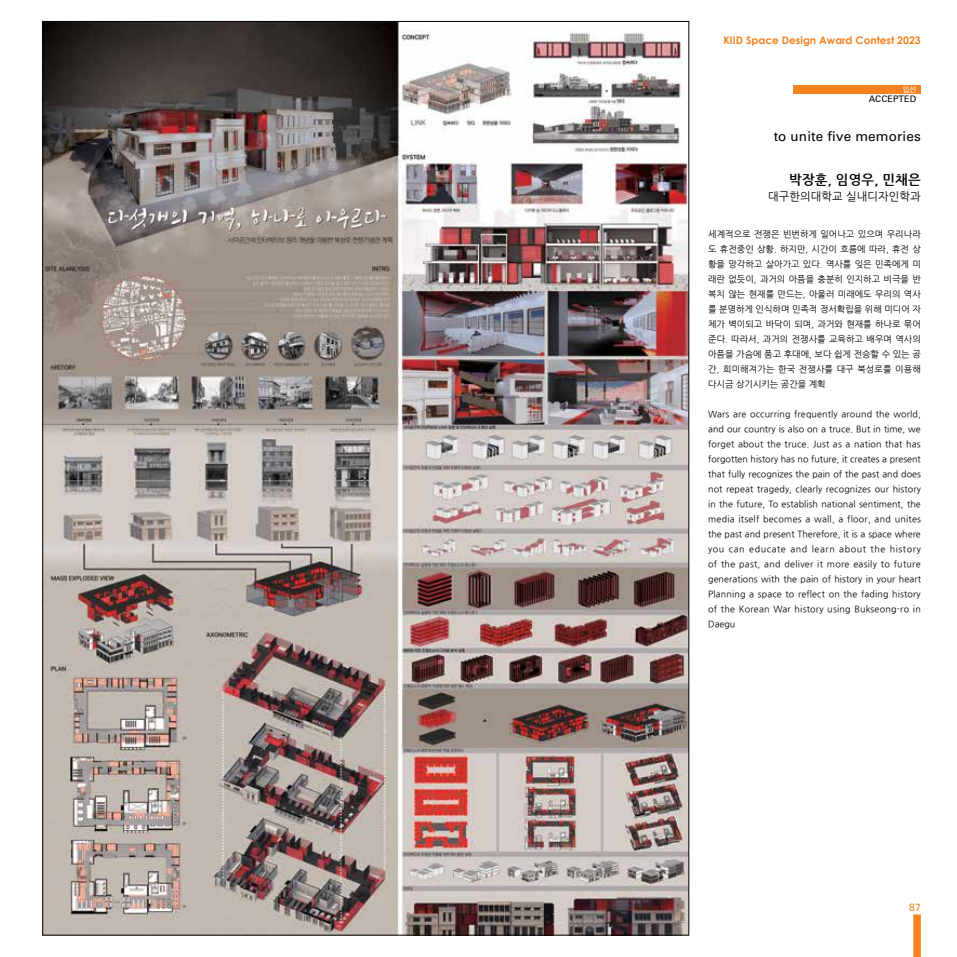
<style>
.page{position:relative;width:957px;height:957px;background:#fff}
.page>*{position:absolute;margin:0;border:0;box-sizing:border-box;transform-origin:0 0}
.t1{font:13.5px "Univers LT Std";letter-spacing:.01em;color:#000}
.t2{font:700 13.5px "Nanum Gothic";letter-spacing:.01em;color:#000}
.t3{font:11.25px "Nanum Gothic";letter-spacing:.01em;color:#000}
.t4{font:700 10.5px "Century Gothic";color:#f58220}
.t5{font:10.5px "Univers LT Std";color:#f58220}
.t6{font:9px/15px "Nanum Gothic";letter-spacing:.015em;color:#000;text-align:justify}
.t7{font:9px "Univers LT Std";letter-spacing:.01em;color:#000}
.t8{font:7.5px "Rix Go M";color:#fff}
</style>
<div class="page">
<div style="left:913px;top:914px;width:8px;height:43px;background:#f58220"></div>
<div style="left:793px;top:85px;width:128px;height:9px;background:#f58220"></div>
<img style="left:45px;top:23px;width:642px;height:910px">
<p class="t4" style="left:723px;top:32px;width:199px">KIID Space Design Award Contest 2023</p>
<p class="t8" style="left:903px;top:85px;width:15px">입선</p>
<p class="t7" style="left:869px;top:93px;width:49px">ACCEPTED</p>
<h1 class="t1" style="left:773px;top:128px;width:149px">to unite five memories</h1>
<h1 class="t2" style="left:789px;top:173px;width:133px">박장훈, 임영우, 민채은</h1>
<p class="t3" style="left:768px;top:191px;width:154px">대구한의대학교 실내디자인학과</p>
<p class="t6" style="left:708px;top:227px;width:214px">세계적으로 전쟁은 빈번하게 일어나고 있으며 우리나라 도 휴전중인 상황. 하지만, 시간이 흐름에 따라, 휴전 상 황을 망각하고 살아가고 있다. 역사를 잊은 민족에게 미 래란 없듯이, 과거의 아픔을 충분히 인지하고 비극을 반 복치 않는 현재를 만드는, 아울러 미래에도 우리의 역사 를 분명하게 인식하며 민족적 정서확립을 위해 미디어 자 체가 벽이되고 바닥이 되며, 과거와 현재를 하나로 묶어 준다. 따라서, 과거의 전쟁사를 교육하고 배우며 역사의 아픔을 가슴에 품고 후대에, 보다 쉽게 전승할 수 있는 공 간, 희미해져가는 한국 전쟁사를 대구 북성로를 이용해 다시금 상기시키는 공간을 계획</p>
<p class="t6" style="left:708px;top:407px;width:214px">Wars are occurring frequently around the world, and our country is also on a truce. But in time, we forget about the truce. Just as a nation that has forgotten history has no future, it creates a present that fully recognizes the pain of the past and does not repeat tragedy, clearly recognizes our history in the future, To establish national sentiment, the media itself becomes a wall, a floor, and unites the past and present Therefore, it is a space where you can educate and learn about the history of the past, and deliver it more easily to future generations with the pain of history in your heart Planning a space to reflect on the fading history of the Korean War history using Bukseong-ro in Daegu</p>
<p class="t5" style="left:909px;top:900px;width:13px">87</p>
</div>
